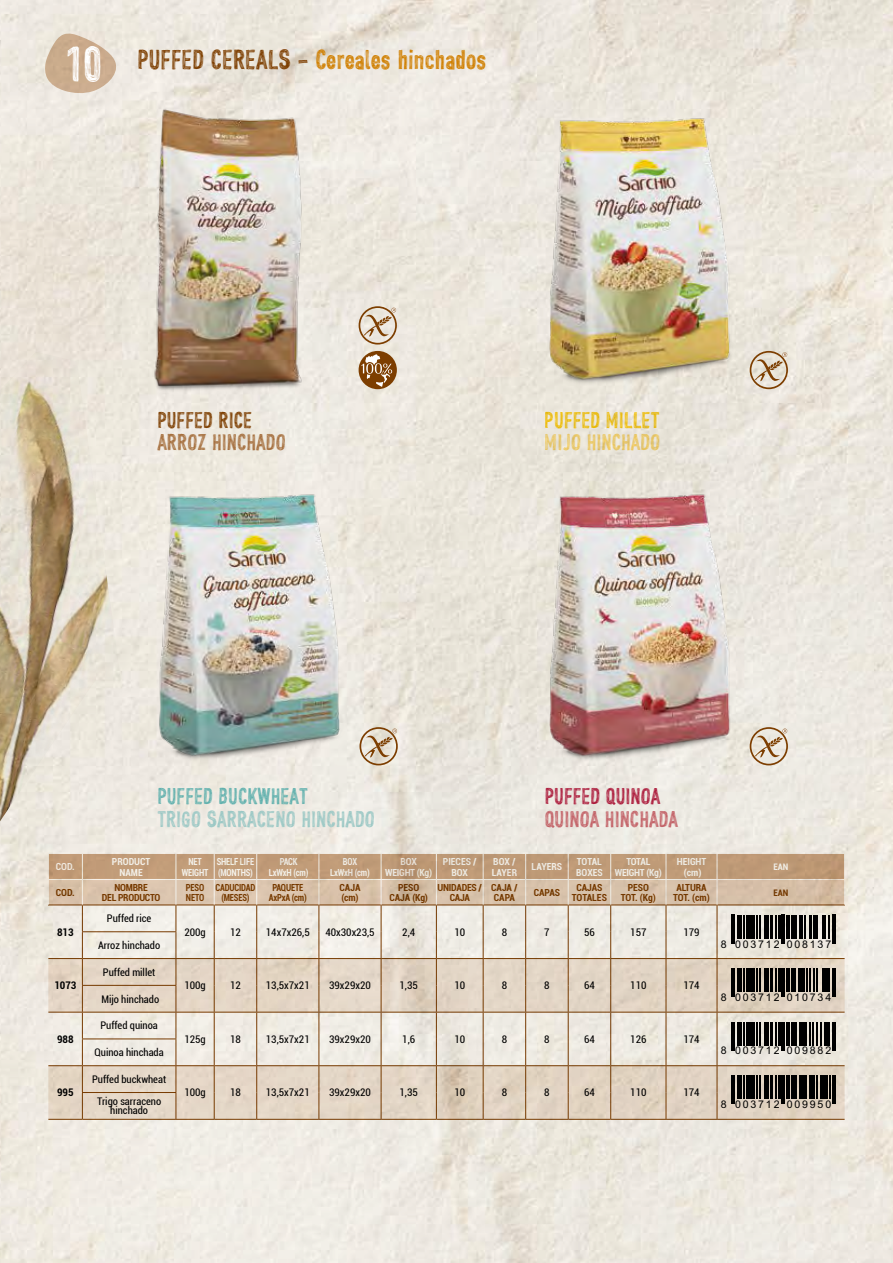
<style>
.page{position:relative;width:893px;height:1263px;background:#fff}
.page>*{position:absolute;margin:0;border:0;box-sizing:border-box;transform-origin:0 0}
.t1{font:27px "CF John Doe";color:#d07f00}
.t2{font:22.5px "CF John Doe";color:#9ac8c5}
.t3{font:22.5px "CF John Doe";color:#5eb0ad}
.t4{font:22.5px "CF John Doe";color:#c25f65}
.t5{font:22.5px "CF John Doe";color:#a56e3c}
.t6{font:22.5px "CF John Doe";color:#ffcd00}
.t7{font:22.5px "CF John Doe";color:#ffdb6b}
.t8{font:22.5px "CF John Doe";color:#ab1738}
.t9{font:22.5px "CF John Doe";color:#7d3e00}
.t10{font:10.65px "Arial";letter-spacing:.17em;color:#000}
.t11{font:condensed 10.5px "Roboto";color:#000}
.t12{font:700 condensed 10.5px "Roboto";color:#000}
.t13{font:700 condensed 9.75px/10.6px "Roboto";letter-spacing:-.02em;color:#7d3e00;text-align:center}
.t14{font:700 condensed 9.75px/10.6px "Roboto";letter-spacing:-.02em;color:#fff;text-align:center;scale:.88 1}
.t15{font:700 condensed 9.75px/10.6px "Roboto";letter-spacing:-.02em;color:#fff;text-align:center}
.t16{font:700 condensed 9.75px/10.6px "Roboto";color:#7d3e00;text-align:center}
.t17{font:700 condensed 9.75px/10.6px "Roboto";color:#fff;text-align:center}
.t18{font:700 condensed 9.75px/10.6px "Roboto";letter-spacing:-.02em;color:#7d3e00;text-align:center;scale:.88 1}
.t19{font:700 condensed 9px "Roboto";color:#fff}
.t20{font:700 condensed 9px "Roboto";color:#7d3e00}
.s1{font-size:48px;color:#fff}
.s2{color:#7d3e00}
</style>
<div class="page">
<img style="left:0;top:0;width:893px;height:1263px">
<img style="left:535px;top:112px;width:234px;height:277px">
<svg style="left:750px;top:351px;width:38px;height:38px"></svg>
<svg style="left:379px;top:727px;width:19px;height:38px"></svg>
<svg style="left:769px;top:727px;width:19px;height:38px"></svg>
<img style="left:145px;top:488px;width:234px;height:277px">
<img style="left:535px;top:488px;width:234px;height:277px">
<img style="left:121px;top:83px;width:211px;height:318px">
<svg style="left:359px;top:306px;width:38px;height:39px"></svg>
<div style="left:359px;top:351px;width:38px;height:38px;background:#7d3e00;border-radius:50%"></div>
<svg style="left:359px;top:354px;width:37px;height:33px"></svg>
<img style="left:0;top:352px;width:121px;height:518px">
<hr style="left:48px;top:1119px;width:34px;height:1px;background:#7d3e00">
<hr style="left:82px;top:1119px;width:94px;height:1px;background:#7d3e00">
<hr style="left:176px;top:1119px;width:38px;height:1px;background:#7d3e00">
<hr style="left:214px;top:1119px;width:43px;height:1px;background:#7d3e00">
<hr style="left:257px;top:1119px;width:62px;height:1px;background:#7d3e00">
<hr style="left:319px;top:1119px;width:62px;height:1px;background:#7d3e00">
<hr style="left:381px;top:1119px;width:55px;height:1px;background:#7d3e00">
<hr style="left:436px;top:1119px;width:47px;height:1px;background:#7d3e00">
<hr style="left:483px;top:1119px;width:43px;height:1px;background:#7d3e00">
<hr style="left:526px;top:1119px;width:42px;height:1px;background:#7d3e00">
<hr style="left:568px;top:1119px;width:43px;height:1px;background:#7d3e00">
<hr style="left:611px;top:1119px;width:55px;height:1px;background:#7d3e00">
<hr style="left:666px;top:1119px;width:51px;height:1px;background:#7d3e00">
<hr style="left:717px;top:1119px;width:128px;height:1px;background:#7d3e00">
<svg style="left:48px;top:854px;width:797px;height:265px;background:#d6c8b8"></svg>
<svg style="left:45px;top:32px;width:73px;height:62px;background:#d4bda5"></svg>
<h1 class="t1" style="left:65px;top:44px;width:423px"><span class="s1">10</span> <span class="s2">PUFFED CEREALS -</span> Cereales hinchados</h1>
<h2 class="t9" style="left:157px;top:406px;width:96px">PUFFED RICE</h2>
<h2 class="t5" style="left:157px;top:429px;width:130px">ARROZ HINCHADO</h2>
<h2 class="t6" style="left:545px;top:406px;width:116px">PUFFED MILLET</h2>
<h2 class="t7" style="left:545px;top:429px;width:117px">MIJO HINCHADO</h2>
<h2 class="t3" style="left:157px;top:783px;width:152px">PUFFED BUCKWHEAT</h2>
<h2 class="t2" style="left:157px;top:806px;width:219px">TRIGO SARRACENO HINCHADO</h2>
<h2 class="t8" style="left:545px;top:783px;width:117px">PUFFED QUINOA</h2>
<h2 class="t4" style="left:545px;top:806px;width:135px">QUINOA HINCHADA</h2>
<p class="t15" style="left:56px;top:861px;width:20px">COD.</p>
<p class="t17" style="left:112px;top:856px;width:40px">PRODUCT<br>NAME</p>
<p class="t14" style="left:182px;top:856px;width:32px">NET<br>WEIGHT</p>
<p class="t14" style="left:217px;top:856px;width:44px;text-align:left">SHELF LIFE (MONTHS)</p>
<p class="t14" style="left:269px;top:856px;width:47px">PACK<br>LxWxH (cm)</p>
<p class="t14" style="left:330px;top:856px;width:47px">BOX<br>LxWxH (cm)</p>
<p class="t15" style="left:385px;top:856px;width:48px">BOX<br>WEIGHT (Kg)</p>
<p class="t17" style="left:443px;top:856px;width:35px">PIECES /<br>BOX</p>
<p class="t17" style="left:492px;top:856px;width:27px;text-align:left">BOX /<br>LAYER</p>
<p class="t15" style="left:532px;top:861px;width:32px">LAYERS</p>
<p class="t15" style="left:576px;top:856px;width:28px;text-align:left">TOTAL<br>BOXES</p>
<p class="t15" style="left:615px;top:856px;width:48px">TOTAL<br>WEIGHT (Kg)</p>
<p class="t17" style="left:677px;top:856px;width:31px">HEIGHT (cm)</p>
<p class="t19" style="left:773px;top:860px;width:16px">EAN</p>
<p class="t13" style="left:56px;top:887px;width:20px">COD.</p>
<p class="t13" style="left:102px;top:881px;width:60px">NOMBRE<br>DEL PRODUCTO</p>
<p class="t18" style="left:186px;top:881px;width:22px;text-align:left">PESO<br>NETO</p>
<p class="t18" style="left:216px;top:881px;width:47px">CADUCIDAD (MESES)</p>
<p class="t18" style="left:269px;top:881px;width:45px">PAQUETE<br>AxPxA (cm)</p>
<p class="t13" style="left:340px;top:881px;width:22px;text-align:left">CAJA (cm)</p>
<p class="t16" style="left:389px;top:881px;width:40px">PESO<br>CAJA (Kg)</p>
<p class="t13" style="left:438px;top:881px;width:46px">UNIDADES /<br>CAJA</p>
<p class="t16" style="left:491px;top:881px;width:28px;text-align:left">CAJA /<br>CAPA</p>
<p class="t13" style="left:534px;top:887px;width:28px">CAPAS</p>
<p class="t16" style="left:572px;top:881px;width:37px">CAJAS<br>TOTALES</p>
<p class="t13" style="left:621px;top:881px;width:37px">PESO<br>TOT. (Kg)</p>
<p class="t16" style="left:673px;top:881px;width:38px">ALTURA<br>TOT. (cm)</p>
<p class="t20" style="left:773px;top:886px;width:16px">EAN</p>
<p class="t12" style="left:57px;top:924px;width:18px">813</p>
<p class="t11" style="left:107px;top:911px;width:46px">Puffed rice</p>
<p class="t11" style="left:184px;top:925px;width:23px">200g</p>
<p class="t11" style="left:230px;top:925px;width:12px">12</p>
<p class="t11" style="left:266px;top:925px;width:45px">14x7x26,5</p>
<p class="t11" style="left:325px;top:925px;width:51px">40x30x23,5</p>
<p class="t11" style="left:402px;top:925px;width:14px">2,4</p>
<p class="t11" style="left:454px;top:925px;width:12px">10</p>
<p class="t11" style="left:502px;top:925px;width:7px">8</p>
<p class="t11" style="left:544px;top:925px;width:7px">7</p>
<p class="t11" style="left:584px;top:925px;width:12px">56</p>
<p class="t11" style="left:630px;top:925px;width:18px">157</p>
<p class="t11" style="left:683px;top:925px;width:18px">179</p>
<p class="t11" style="left:98px;top:938px;width:64px">Arroz hinchado</p>
<p class="t10" style="left:721px;top:937px;width:112px">8 003712 008137</p>
<p class="t11" style="left:103px;top:965px;width:54px">Puffed millet</p>
<p class="t12" style="left:54px;top:978px;width:24px">1073</p>
<p class="t11" style="left:184px;top:978px;width:23px">100g</p>
<p class="t11" style="left:230px;top:978px;width:12px">12</p>
<p class="t11" style="left:266px;top:978px;width:45px">13,5x7x21</p>
<p class="t11" style="left:329px;top:978px;width:43px">39x29x20</p>
<p class="t11" style="left:400px;top:978px;width:20px">1,35</p>
<p class="t11" style="left:454px;top:978px;width:12px">10</p>
<p class="t11" style="left:502px;top:978px;width:7px">8</p>
<p class="t11" style="left:544px;top:978px;width:7px">8</p>
<p class="t11" style="left:584px;top:978px;width:12px">64</p>
<p class="t11" style="left:630px;top:978px;width:18px">110</p>
<p class="t11" style="left:683px;top:978px;width:18px">174</p>
<p class="t11" style="left:101px;top:992px;width:59px">Mijo hinchado</p>
<p class="t10" style="left:721px;top:990px;width:112px">8 003712 010734</p>
<p class="t11" style="left:100px;top:1018px;width:59px">Puffed quinoa</p>
<p class="t12" style="left:57px;top:1032px;width:18px">988</p>
<p class="t11" style="left:184px;top:1032px;width:23px">125g</p>
<p class="t11" style="left:230px;top:1032px;width:12px">18</p>
<p class="t11" style="left:266px;top:1032px;width:45px">13,5x7x21</p>
<p class="t11" style="left:329px;top:1032px;width:43px">39x29x20</p>
<p class="t11" style="left:402px;top:1032px;width:14px">1,6</p>
<p class="t11" style="left:454px;top:1032px;width:12px">10</p>
<p class="t11" style="left:502px;top:1032px;width:7px">8</p>
<p class="t11" style="left:544px;top:1032px;width:7px">8</p>
<p class="t11" style="left:584px;top:1032px;width:12px">64</p>
<p class="t11" style="left:630px;top:1032px;width:18px">126</p>
<p class="t11" style="left:683px;top:1032px;width:18px">174</p>
<p class="t11" style="left:95px;top:1045px;width:71px">Quinoa hinchada</p>
<p class="t10" style="left:721px;top:1043px;width:112px">8 003712 009882</p>
<p class="t11" style="left:92px;top:1072px;width:76px">Puffed buckwheat</p>
<p class="t12" style="left:57px;top:1085px;width:18px">995</p>
<p class="t11" style="left:184px;top:1085px;width:23px">100g</p>
<p class="t11" style="left:230px;top:1085px;width:12px">18</p>
<p class="t11" style="left:266px;top:1085px;width:45px">13,5x7x21</p>
<p class="t11" style="left:329px;top:1085px;width:43px">39x29x20</p>
<p class="t11" style="left:400px;top:1085px;width:20px">1,35</p>
<p class="t11" style="left:454px;top:1085px;width:12px">10</p>
<p class="t11" style="left:502px;top:1085px;width:7px">8</p>
<p class="t11" style="left:544px;top:1085px;width:7px">8</p>
<p class="t11" style="left:584px;top:1085px;width:12px">64</p>
<p class="t11" style="left:630px;top:1085px;width:18px">110</p>
<p class="t11" style="left:683px;top:1085px;width:18px">174</p>
<p class="t11" style="left:97px;top:1094px;width:66px">Trigo sarraceno</p>
<p class="t10" style="left:721px;top:1097px;width:112px">8 003712 009950</p>
<p class="t11" style="left:110px;top:1103px;width:39px">hinchado</p>
</div>
